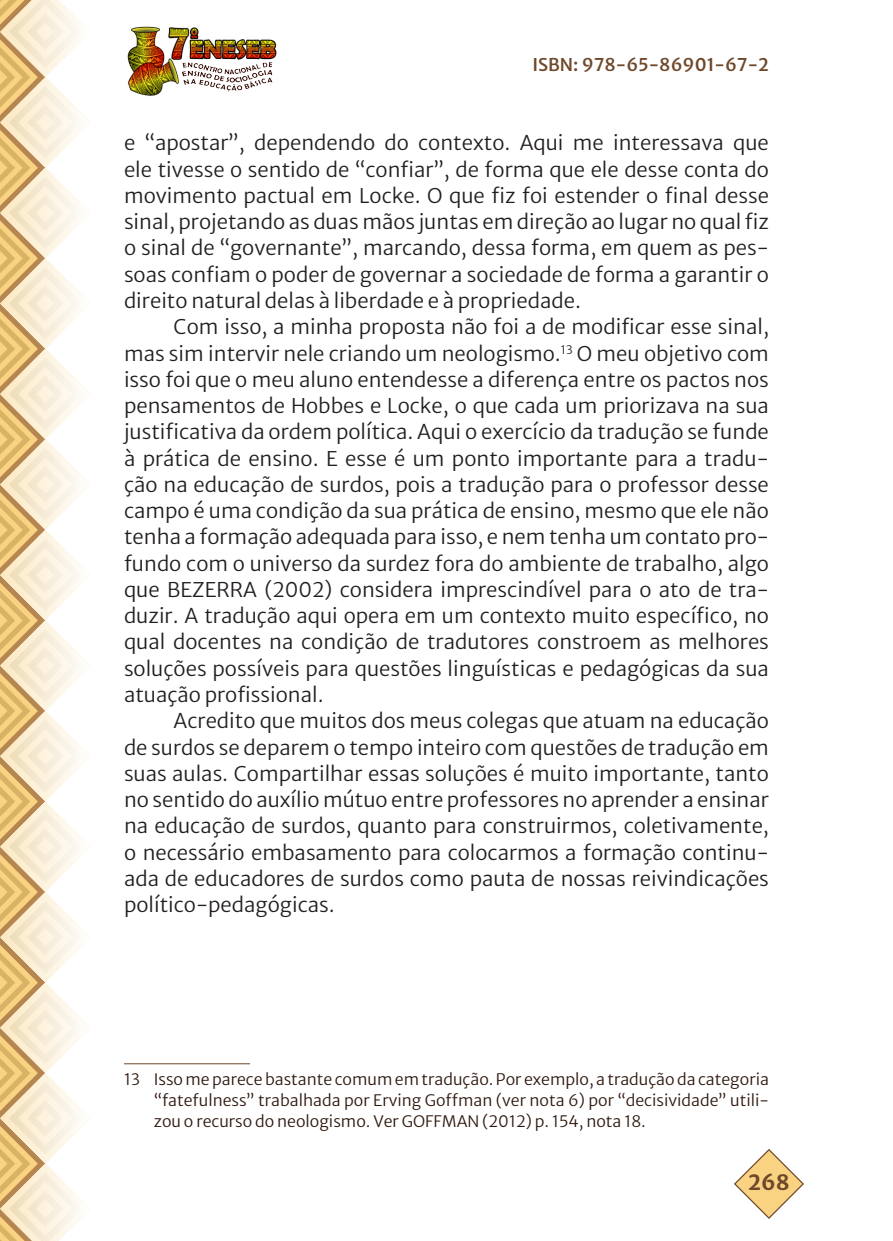
<style>
.page{position:relative;width:893px;height:1241px;background:#fff}
.page>*{position:absolute;margin:0;border:0;box-sizing:border-box;transform-origin:0 0}
.t1{font:700 21px "Merriweather Sans";color:#6f482a}
._4_CORPO{font:300 20.12px/26.2px "Merriweather Sans";color:#231f20;text-align:justify}
.t2{font:500 17.5px "Merriweather Sans";color:#6f482a}
._12_RODAPÉ{font:300 15.75px/21px "Merriweather Sans";color:#2e180e;text-align:justify}
</style>
<div class="page">
<img style="left:127px;top:26px;width:150px;height:70px">
<svg style="left:0;top:0;width:90px;height:1240px"></svg>
<svg style="left:734px;top:1149px;width:70px;height:69px"></svg>
<hr style="left:124px;top:1063px;width:126px;height:1px;background:#6f482a">
<p class="t2" style="left:532px;top:49px;width:238px">ISBN: 978-65-86901-67-2</p>
<p class="_4_CORPO" style="left:124px;top:128px;width:646px">e “apostar”, dependendo do contexto. Aqui me interessava que ele tivesse o sentido de “confiar”, de forma que ele desse conta do movimento pactual em Locke. O que fiz foi estender o final desse sinal, projetando as duas mãos juntas em direção ao lugar no qual fiz o sinal de “governante”, marcando, dessa forma, em quem as pes&shy;soas confiam o poder de governar a sociedade de forma a garantir o direito natural delas à liberdade e à propriedade.</p>
<p class="_4_CORPO" style="left:124px;top:311px;width:646px;text-indent:50px">Com isso, a minha proposta não foi a de modificar esse sinal, mas sim intervir nele criando um neologismo.<sup>13</sup> O meu objetivo com isso foi que o meu aluno entendesse a diferença entre os pactos nos pensamentos de Hobbes e Locke, o que cada um priorizava na sua justificativa da ordem política. Aqui o exercício da tradução se funde à prática de ensino. E esse é um ponto importante para a tradu&shy;ção na educação de surdos, pois a tradução para o professor desse campo é uma condição da sua prática de ensino, mesmo que ele não tenha a formação adequada para isso, e nem tenha um contato pro&shy;fundo com o universo da surdez fora do ambiente de trabalho, algo que BEZERRA (2002) considera imprescindível para o ato de tra&shy;duzir. A tradução aqui opera em um contexto muito específico, no qual docentes na condição de tradutores constroem as melhores soluções possíveis para questões linguísticas e pedagógicas da sua atuação profissional.</p>
<p class="_4_CORPO" style="left:124px;top:705px;width:646px;text-indent:50px">Acredito que muitos dos meus colegas que atuam na educação de surdos se deparem o tempo inteiro com questões de tradução em suas aulas. Compartilhar essas soluções é muito importante, tanto no sentido do auxílio mútuo entre professores no aprender a ensinar na educação de surdos, quanto para construirmos, coletivamente, o necessário embasamento para colocarmos a formação continu&shy;ada de educadores de surdos como pauta de nossas reivindicações político-pedagógicas.</p>
<p class="_12_RODAPÉ" style="left:154px;top:1066px;width:617px;text-indent:-30px">13 Isso me parece bastante comum em tradução. Por exemplo, a tradução da categoria “fatefulness” trabalhada por Erving Goffman (ver nota 6) por “decisividade” utili&shy;zou o recurso do neologismo. Ver GOFFMAN (2012) p. 154, nota 18.</p>
<p class="t1" style="left:748px;top:1164px;width:43px">268</p>
</div>
